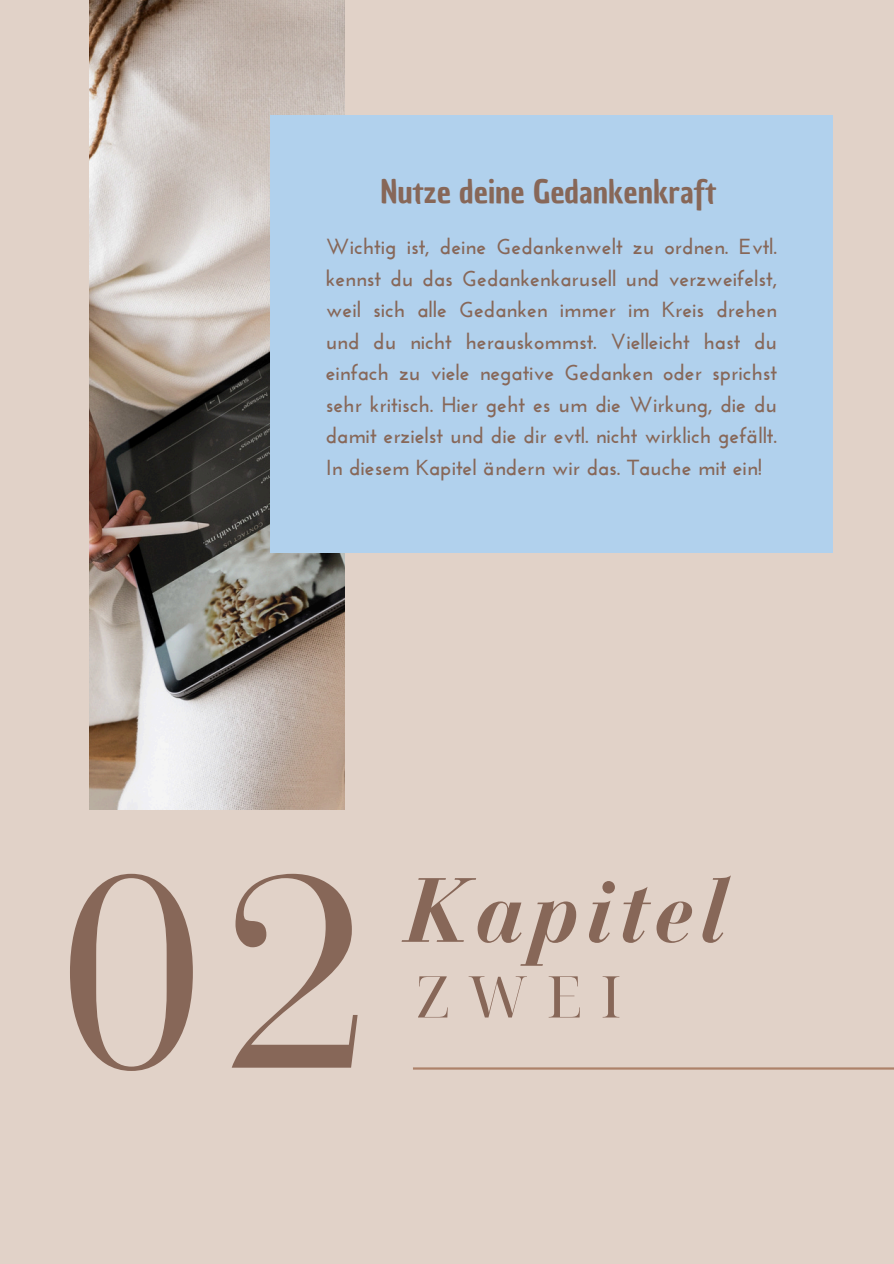
<style>
.page{position:relative;width:894px;height:1264px;background:#fff}
.page>*{position:absolute;margin:0;border:0;box-sizing:border-box;transform-origin:0 0}
.t1{font:273px "Bauer Bodoni Pro";color:#876758}
.t2{font:italic 700 90.45px "Bauer Bodoni Pro";letter-spacing:.05em;color:#876758}
.t3{font:57.6px "Noto Serif Display";color:#876758}
.t4{font:31.5px "Chau Philomene One";color:#876758}
.t5{font:700 21.75px/31.5px "Josefin Sans";color:#876758;text-align:justify}
</style>
<div class="page">
<div style="left:0;top:0;width:893px;height:1263px;background:#e1d2c8"></div>
<hr style="left:413px;top:1067px;width:480px;height:2px;background:#ad826a">
<img style="left:89px;top:0;width:256px;height:809px">
<div style="left:270px;top:115px;width:562px;height:438px;background:#b1d1ed"></div>
<p class="t4" style="left:380px;top:170px;width:337px">Nutze deine Gedankenkraft</p>
<h2 class="t5" style="left:325px;top:233px;width:452px">Wichtig ist, deine Gedankenwelt zu ordnen. Evtl. kennst du das Gedankenkarusell und verzweifelst, weil sich alle Gedanken immer im Kreis drehen und du nicht herauskommst. Vielleicht hast du einfach zu viele negative Gedanken oder sprichst sehr kritisch. Hier geht es um die Wirkung, die du damit erzielst und die dir evtl. nicht wirklich gefällt.<br>In diesem Kapitel ändern wir das. Tauche mit ein!</h2>
<p class="t1" style="left:55px;top:867px;width:319px">02</p>
<h1 class="t2" style="left:405px;top:875px;width:325px">Kapitel</h1>
<p class="t3" style="left:416px;top:955px;width:207px">ZWEI</p>
</div>
